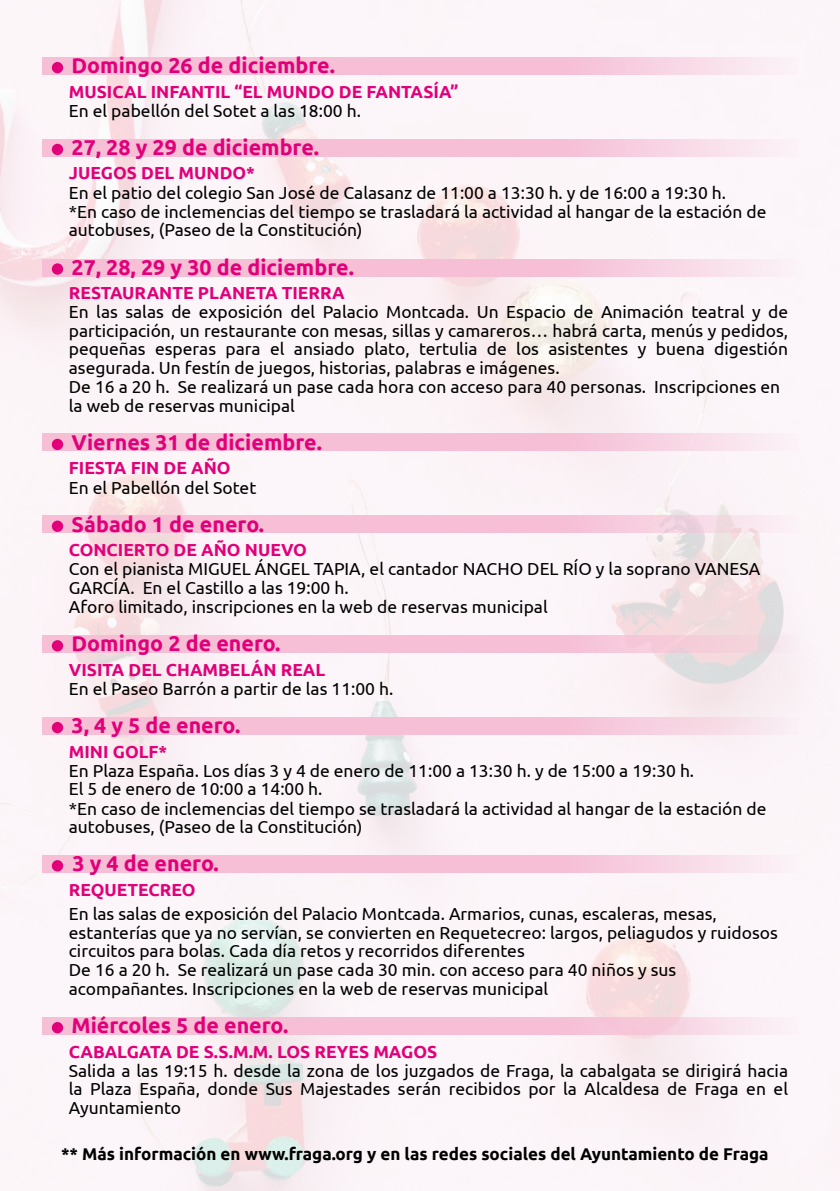
<style>
.page{position:relative;width:840px;height:1191px;background:#fff}
.page>*{position:absolute;margin:0;border:0;box-sizing:border-box;transform-origin:0 0}
.t1{font:700 21.4px "Ubuntu";color:#e2007a}
.t2{font:17.4px/18.8px "Ubuntu";color:#000}
.t3{font:700 17.4px "Ubuntu";color:#e2007a}
.t4{font:700 17px "Ubuntu";color:#000}
</style>
<div class="page">
<img style="left:0;top:0;width:839px;height:1191px">
<svg style="left:42px;top:57px;width:755px;height:17px;fill:#f6bfd6"></svg>
<svg style="left:42px;top:139px;width:755px;height:17px;fill:#f6bfd6"></svg>
<svg style="left:42px;top:259px;width:755px;height:18px;fill:#f6bfd6"></svg>
<svg style="left:42px;top:433px;width:755px;height:18px;fill:#f6bfd6"></svg>
<svg style="left:42px;top:515px;width:755px;height:17px;fill:#f6bfd6"></svg>
<svg style="left:42px;top:635px;width:755px;height:18px;fill:#f6bfd6"></svg>
<svg style="left:42px;top:717px;width:755px;height:18px;fill:#f6bfd6"></svg>
<svg style="left:42px;top:855px;width:755px;height:17px;fill:#f6bfd6"></svg>
<svg style="left:42px;top:1017px;width:755px;height:18px;fill:#f6bfd6"></svg>
<div style="left:52px;top:62px;width:11px;height:11px;background:#e2007a;border-radius:50%"></div>
<div style="left:52px;top:144px;width:11px;height:11px;background:#e2007a;border-radius:50%"></div>
<div style="left:52px;top:263px;width:11px;height:12px;background:#e2007a;border-radius:50%"></div>
<div style="left:52px;top:439px;width:11px;height:11px;background:#e2007a;border-radius:50%"></div>
<div style="left:52px;top:520px;width:11px;height:12px;background:#e2007a;border-radius:50%"></div>
<div style="left:52px;top:640px;width:11px;height:11px;background:#e2007a;border-radius:50%"></div>
<div style="left:52px;top:722px;width:11px;height:11px;background:#e2007a;border-radius:50%"></div>
<div style="left:52px;top:860px;width:11px;height:11px;background:#e2007a;border-radius:50%"></div>
<div style="left:52px;top:1022px;width:11px;height:11px;background:#e2007a;border-radius:50%"></div>
<p class="t1" style="left:71px;top:53px;width:265px">Domingo 26 de diciembre.</p>
<p class="t3" style="left:69px;top:81px;width:391px">MUSICAL INFANTIL “EL MUNDO DE FANTASÍA”</p>
<p class="t2" style="left:69px;top:101px;width:293px">En el pabellón del Sotet a las 18:00 h.</p>
<p class="t1" style="left:71px;top:134px;width:249px">27, 28 y 29 de diciembre.</p>
<p class="t3" style="left:69px;top:163px;width:188px">JUEGOS DEL MUNDO*</p>
<p class="t2" style="left:69px;top:182px;width:698px">En el patio del colegio San José de Calasanz de 11:00 a 13:30 h. y de 16:00 a 19:30 h.<br>*En caso de inclemencias del tiempo se trasladará la actividad al hangar de la estación de autobuses, (Paseo de la Constitución)</p>
<p class="t1" style="left:71px;top:254px;width:284px">27, 28, 29 y 30 de diciembre.</p>
<p class="t3" style="left:69px;top:282px;width:277px">RESTAURANTE PLANETA TIERRA</p>
<p class="t2" style="left:69px;top:302px;width:720px">En las salas de exposición del Palacio Montcada. Un Espacio de Animación teatral y de participación, un restaurante con mesas, sillas y camareros… habrá carta, menús y pedidos, pequeñas esperas para el ansiado plato, tertulia de los asistentes y buena digestión asegurada. Un festín de juegos, historias, palabras e imágenes.<br>De 16 a 20 h. Se realizará un pase cada hora con acceso para 40 personas. Inscripciones en la web de reservas municipal</p>
<p class="t1" style="left:71px;top:429px;width:252px">Viernes 31 de diciembre.</p>
<p class="t3" style="left:69px;top:457px;width:163px">FIESTA FIN DE AÑO</p>
<p class="t2" style="left:69px;top:477px;width:189px">En el Pabellón del Sotet</p>
<p class="t1" style="left:71px;top:511px;width:194px">Sábado 1 de enero.</p>
<p class="t3" style="left:69px;top:539px;width:239px">CONCIERTO DE AÑO NUEVO</p>
<p class="t2" style="left:69px;top:559px;width:692px">Con el pianista MIGUEL ÁNGEL TAPIA, el cantador NACHO DEL RÍO y la soprano VANESA<br>GARCÍA. En el Castillo a las 19:00 h.<br>Aforo limitado, inscripciones en la web de reservas municipal</p>
<p class="t1" style="left:71px;top:631px;width:210px">Domingo 2 de enero.</p>
<p class="t3" style="left:69px;top:659px;width:258px">VISITA DEL CHAMBELÁN REAL</p>
<p class="t2" style="left:69px;top:679px;width:326px">En el Paseo Barrón a partir de las 11:00 h.</p>
<p class="t1" style="left:71px;top:712px;width:170px">3, 4 y 5 de enero.</p>
<p class="t3" style="left:69px;top:741px;width:100px">MINI GOLF*</p>
<p class="t2" style="left:69px;top:760px;width:698px">En Plaza España. Los días 3 y 4 de enero de 11:00 a 13:30 h. y de 15:00 a 19:30 h.<br>El 5 de enero de 10:00 a 14:00 h.<br>*En caso de inclemencias del tiempo se trasladará la actividad al hangar de la estación de autobuses, (Paseo de la Constitución)</p>
<p class="t1" style="left:72px;top:851px;width:148px">3 y 4 de enero.</p>
<p class="t3" style="left:69px;top:879px;width:128px">REQUETECREO</p>
<p class="t2" style="left:69px;top:904px;width:710px">En las salas de exposición del Palacio Montcada. Armarios, cunas, escaleras, mesas, estanterías que ya no servían, se convierten en Requetecreo: largos, peliagudos y ruidosos circuitos para bolas. Cada día retos y recorridos diferentes<br>De 16 a 20 h. Se realizará un pase cada 30 min. con acceso para 40 niños y sus acompañantes. Inscripciones en la web de reservas municipal</p>
<p class="t1" style="left:71px;top:1012px;width:218px">Miércoles 5 de enero.</p>
<p class="t3" style="left:69px;top:1041px;width:369px">CABALGATA DE S.S.M.M. LOS REYES MAGOS</p>
<p class="t2" style="left:69px;top:1060px;width:720px;text-align:justify">Salida a las 19:15 h. desde la zona de los juzgados de Fraga, la cabalgata se dirigirá hacia la Plaza España, donde Sus Majestades serán recibidos por la Alcaldesa de Fraga en el Ayuntamiento</p>
<p class="t4" style="left:61px;top:1143px;width:708px">** Más información en www.fraga.org y en las redes sociales del Ayuntamiento de Fraga</p>
</div>
